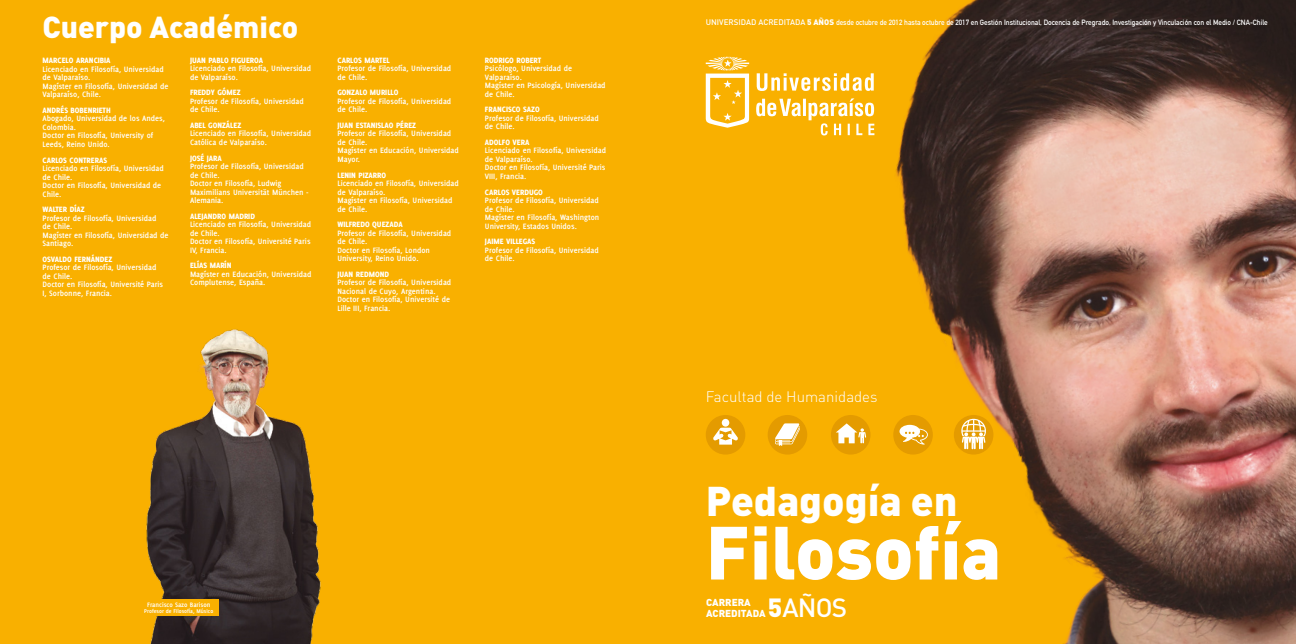
<style>
.page{position:relative;width:1296px;height:644px;background:#fff}
.page>*{position:absolute;margin:0;border:0;box-sizing:border-box;transform-origin:0 0}
.t1{font:900 74px "DIN Pro";color:#fff}
.t2{font:900 41px "DIN Pro";color:#fff}
.t3{font:900 30px "DIN Pro";color:#fff}
.t4{font:500 26px "DIN Pro";color:#fff}
.t5{font:300 15px "DIN Pro";color:#fff}
.t6{font:900 10px/11px "DIN Pro";color:#fff}
.t7{font:700 8.5px/8.5px "Delicious";color:#fff}
.t8{font:800 8.5px "Delicious";color:#fff}
.t9{font:700 7.5px "DIN Alternate";color:#fff;scale:.95 1}
.t10{font:700 7px "Delicious";color:#fff}
.t11{font:700 6px "Delicious";color:#fff}
.s1{font-family:"DIN Pro";font-weight:500;font-size:8px}
.s2{font-family:"DIN Pro";font-weight:900;font-size:8px}
.s3{font-weight:900}
</style>
<div class="page">
<div style="left:0;top:0;width:1295px;height:643px;background:#f9b000"></div>
<img style="left:719px;top:0;width:576px;height:643px">
<svg style="left:705px;top:57px;width:44px;height:71px"></svg>
<svg style="left:756px;top:98px;width:118px;height:37px"></svg>
<svg style="left:756px;top:73px;width:117px;height:18px"></svg>
<img style="left:146px;top:329px;width:175px;height:314px">
<div style="left:139px;top:599px;width:80px;height:16px;background:#f9b000"></div>
<div style="left:893px;top:415px;width:39px;height:39px;background:#e49b00;border-radius:50%"></div>
<div style="left:767px;top:415px;width:40px;height:39px;background:#e49b00;border-radius:50%"></div>
<div style="left:953px;top:415px;width:40px;height:39px;background:#e49b00;border-radius:50%"></div>
<div style="left:705px;top:415px;width:40px;height:39px;background:#e49b00;border-radius:50%"></div>
<div style="left:831px;top:415px;width:39px;height:39px;background:#e49b00;border-radius:50%"></div>
<svg style="left:775px;top:423px;width:25px;height:23px"></svg>
<svg style="left:899px;top:424px;width:29px;height:20px"></svg>
<div style="left:721px;top:419px;width:8px;height:7px;background:#fff;border-radius:50%"></div>
<svg style="left:713px;top:427px;width:25px;height:17px"></svg>
<svg style="left:961px;top:418px;width:25px;height:31px"></svg>
<svg style="left:836px;top:423px;width:30px;height:20px"></svg>
<h3 class="t3" style="left:43px;top:6px;width:257px">Cuerpo Académico</h3>
<p class="t8" style="left:43px;top:56px;width:70px">MARCELO ARANCIBIA</p>
<p class="t7" style="left:43px;top:65px;width:127px">Licenciado en Filosofía, Universidad de Valparaíso.<br>Magíster en Filosofía, Universidad de<br>Valparaíso, Chile.</p>
<p class="t8" style="left:43px;top:105px;width:70px">ANDRÉS BOBENRIETH</p>
<p class="t7" style="left:43px;top:114px;width:124px">Abogado, Universidad de los Andes,<br>Colombia.<br>Doctor en Filosofía, University of<br>Leeds, Reino Unido.</p>
<p class="t8" style="left:43px;top:155px;width:66px">CARLOS CONTRERAS</p>
<p class="t7" style="left:43px;top:164px;width:123px">Licenciado en Filosofía, Universidad de Chile.<br>Doctor en Filosofía, Universidad de<br>Chile.</p>
<p class="t8" style="left:43px;top:204px;width:44px">WALTER DÍAZ</p>
<p class="t7" style="left:43px;top:213px;width:127px">Profesor de Filosofía, Universidad<br>de Chile.<br>Magíster en Filosofía, Universidad de<br>Santiago.</p>
<p class="t8" style="left:43px;top:254px;width:71px">OSVALDO FERNÁNDEZ</p>
<p class="t7" style="left:43px;top:263px;width:122px">Profesor de Filosofía, Universidad de Chile.<br>Doctor en Filosofía, Université Paris<br>I, Sorbonne, Francia.</p>
<p class="t8" style="left:190px;top:55px;width:75px">JUAN PABLO FIGUEROA</p>
<p class="t7" style="left:190px;top:64px;width:123px">Licenciado en Filosofía, Universidad de Valparaíso.</p>
<p class="t8" style="left:190px;top:87px;width:52px">FREDDY GÓMEZ</p>
<p class="t7" style="left:190px;top:97px;width:115px">Profesor de Filosofía, Universidad de Chile.</p>
<p class="t8" style="left:190px;top:120px;width:53px">ABEL GONZÁLEZ</p>
<p class="t7" style="left:190px;top:129px;width:123px">Licenciado en Filosofía, Universidad<br>Católica de Valparaíso.</p>
<p class="t8" style="left:190px;top:153px;width:33px">JOSÉ JARA</p>
<p class="t7" style="left:190px;top:162px;width:120px">Profesor de Filosofía, Universidad de Chile.<br>Doctor en Filosofía, Ludwig<br>Maximilians Universität München -<br>Alemania.</p>
<p class="t8" style="left:190px;top:211px;width:66px">ALEJANDRO MADRID</p>
<p class="t7" style="left:190px;top:220px;width:123px">Licenciado en Filosofía, Universidad de Chile.<br>Doctor en Filosofía, Université Paris<br>IV, Francia.</p>
<p class="t8" style="left:190px;top:260px;width:43px">ELÍAS MARÍN</p>
<p class="t7" style="left:190px;top:269px;width:123px">Magíster en Educación, Universidad<br>Complutense, España.</p>
<p class="t8" style="left:337px;top:55px;width:54px">CARLOS MARTEL</p>
<p class="t7" style="left:337px;top:64px;width:115px">Profesor de Filosofía, Universidad de Chile.</p>
<p class="t8" style="left:337px;top:88px;width:63px">GONZALO MURILLO</p>
<p class="t7" style="left:337px;top:97px;width:115px">Profesor de Filosofía, Universidad de Chile.</p>
<p class="t8" style="left:337px;top:120px;width:80px">JUAN ESTANISLAO PÉREZ</p>
<p class="t7" style="left:337px;top:129px;width:123px">Profesor de Filosofía, Universidad de Chile.<br>Magíster en Educación, Universidad<br>Mayor.</p>
<p class="t8" style="left:337px;top:170px;width:50px">LENIN PIZARRO</p>
<p class="t7" style="left:337px;top:179px;width:123px">Licenciado en Filosofía, Universidad de Valparaíso.<br>Magíster en Filosofía, Universidad de Chile.</p>
<p class="t8" style="left:337px;top:219px;width:67px">WILFREDO QUEZADA</p>
<p class="t7" style="left:337px;top:228px;width:115px">Profesor de Filosofía, Universidad de Chile.<br>Doctor en Filosofía, London<br>University, Reino Unido.</p>
<p class="t8" style="left:337px;top:269px;width:53px">JUAN REDMOND</p>
<p class="t7" style="left:337px;top:278px;width:115px">Profesor de Filosofía, Universidad<br>Nacional de Cuyo, Argentina.<br>Doctor en Filosofía, Université de<br>Lille III, Francia.</p>
<p class="t8" style="left:485px;top:55px;width:58px">RODRIGO ROBERT</p>
<p class="t7" style="left:485px;top:64px;width:122px">Psicólogo, Universidad de<br>Valparaíso.<br>Magíster en Psicología, Universidad de Chile.</p>
<p class="t8" style="left:485px;top:104px;width:56px">FRANCISCO SAZO</p>
<p class="t7" style="left:485px;top:114px;width:115px">Profesor de Filosofía, Universidad de Chile.</p>
<p class="t8" style="left:485px;top:137px;width:46px">ADOLFO VERA</p>
<p class="t7" style="left:485px;top:146px;width:123px">Licenciado en Filosofía, Universidad de Valparaíso.<br>Doctor en Filosofía, Université Paris<br>VIII, Francia.</p>
<p class="t8" style="left:485px;top:187px;width:59px">CARLOS VERDUGO</p>
<p class="t7" style="left:485px;top:196px;width:116px">Profesor de Filosofía, Universidad de Chile.<br>Magíster en Filosofía, Washington<br>University, Estados Unidos.</p>
<p class="t8" style="left:485px;top:236px;width:52px">JAIME VILLEGAS</p>
<p class="t7" style="left:485px;top:245px;width:115px">Profesor de Filosofía, Universidad de Chile.</p>
<p class="t10" style="left:147px;top:600px;width:65px">Francisco Sazo Barison</p>
<p class="t11" style="left:144px;top:607px;width:71px">Profesor de Filosofía, Músico</p>
<p class="t9" style="left:705px;top:17px;width:593px"><span class="s1">UNIVERSIDAD ACREDITADA</span> <span class="s2">5 AÑOS</span> desde octubre de 2012 hasta octubre de 2017 en Gestión Institucional, Docencia de Pregrado, Investigación y Vinculación con el Medio / CNA-Chile</p>
<h3 class="t5" style="left:705px;top:386px;width:173px">Facultad de Humanidades</h3>
<h2 class="t2" style="left:705px;top:473px;width:253px">Pedagogía en</h2>
<h1 class="t1" style="left:705px;top:502px;width:297px">Filosofía</h1>
<h3 class="t4" style="left:768px;top:589px;width:81px"><span class="s3">5</span>AÑOS</h3>
<p class="t6" style="left:706px;top:596px;width:61px">CARRERA<br>ACREDITADA</p>
</div>
